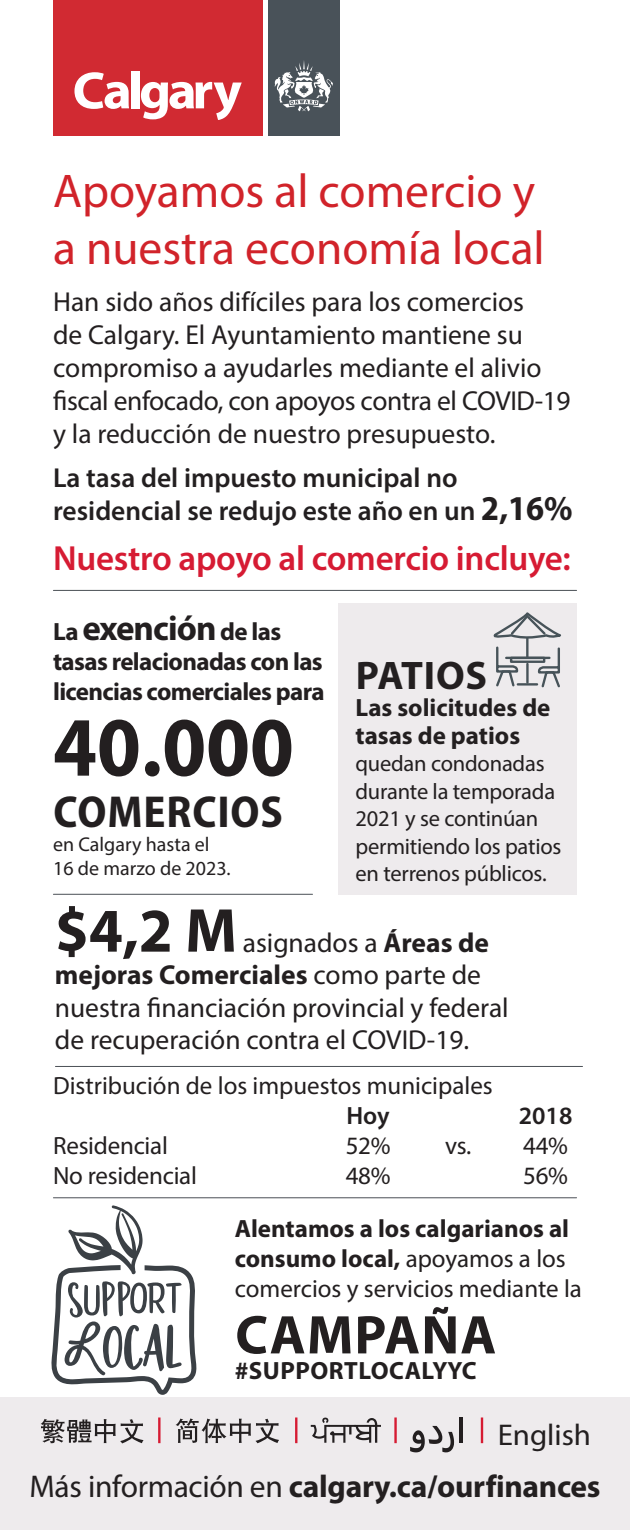
<style>
.page{position:relative;width:630px;height:1530px;background:#fff}
.page>*{position:absolute;margin:0;border:0;box-sizing:border-box;transform-origin:0 0}
.t1{font:700 semi-condensed 85px "Myriad Pro";color:#231f20}
.t2{font:700 62.5px "Myriad Pro";color:#231f20}
.NEW_INTRO{font:700 55px "Myriad Pro";letter-spacing:.02em;color:#231f20}
.t3{font:47.5px/57px "Myriad Pro";color:#d1232a}
.t4{font:700 semi-condensed 45px "Myriad Pro";letter-spacing:.02em;color:#231f20}
.t5{font:700 40px "Myriad Pro";letter-spacing:.02em;color:#231f20}
.t6{font:600 35px "Myriad Pro";letter-spacing:-.01em;color:#d61b33}
.t7{font:700 35px "Myriad Pro";letter-spacing:-.025em;color:#231f20}
.INTRO{font:700 31.5px "Myriad Pro";letter-spacing:-.01em;color:#231f20}
.t8{font:30px "Myriad Pro";color:#231f20}
.t9{font:27.5px/33px "Myriad Pro";color:#231f20}
.t10{font:600 27.5px/33px "Myriad Pro";color:#231f20}
.NEW_INTRO-2{font:25px/30px "Myriad Pro";color:#231f20}
.NEW_INTRO-3{font:700 25px/30px "Myriad Pro";letter-spacing:-.025em;color:#231f20}
.NEW_INTRO-4{font:700 25px/27.5px "Myriad Pro";color:#231f20}
.NEW_INTRO-5{font:700 25px "Myriad Pro";letter-spacing:.02em;color:#231f20}
.t11{font:600 25px "Myriad Pro";color:#231f20}
.t12{font:22.5px/27.5px "Myriad Pro";letter-spacing:-.01em;color:#231f20}
.t13{font:20px/24px "Myriad Pro";color:#231f20}
.s1{font-weight:700;font-stretch:semi-condensed;font-size:35px}
.s2{font-size:25px}
.s3{font-weight:700}
.s4{font-weight:600}
.s5{font-weight:400}
</style>
<div class="page">
<div style="left:0;top:1397px;width:630px;height:133px;background:#eeebed"></div>
<div style="left:53px;top:0;width:210px;height:136px;background:#d12a32"></div>
<div style="left:268px;top:0;width:71px;height:136px;background:#495259"></div>
<svg style="left:74px;top:72px;width:55px;height:37px"></svg>
<div style="left:131px;top:71px;width:8px;height:37px;background:#fff"></div>
<svg style="left:141px;top:82px;width:101px;height:38px"></svg>
<svg style="left:274px;top:60px;width:59px;height:51px"></svg>
<svg style="left:51px;top:1205px;width:146px;height:190px"></svg>
<hr style="left:53px;top:590px;width:524px;height:1px;background:#4a4f55">
<hr style="left:53px;top:1197px;width:524px;height:1px;background:#4a4f55">
<hr style="left:55px;top:1066px;width:528px;height:1px;background:#4a4f55">
<div style="left:338px;top:603px;width:239px;height:292px;background:#eeebed"></div>
<svg style="left:493px;top:613px;width:68px;height:75px"></svg>
<hr style="left:53px;top:894px;width:260px;height:1px;background:#4a4f55">
<svg style="left:176px;top:1418px;width:103px;height:25px"></svg>
<svg style="left:41px;top:1419px;width:102px;height:24px"></svg>
<svg style="left:311px;top:1418px;width:70px;height:25px"></svg>
<svg style="left:410px;top:1426px;width:44px;height:26px"></svg>
<hr style="left:459px;top:1418px;width:4px;height:25px;background:#231f20">
<hr style="left:158px;top:1417px;width:3px;height:26px;background:#d61b33">
<hr style="left:295px;top:1417px;width:2px;height:26px;background:#d61b33">
<hr style="left:394px;top:1417px;width:3px;height:26px;background:#d61b33">
<hr style="left:481px;top:1417px;width:2px;height:26px;background:#d61b33">
<p class="t3" style="left:53px;top:162px;width:493px">Apoyamos al comercio y a nuestra economía local</p>
<p class="t9" style="left:53px;top:285px;width:519px">Han sido años difíciles para los comercios<br>de Calgary. El Ayuntamiento mantiene su compromiso a ayudarles mediante el alivio fiscal enfocado, con apoyos contra el COVID-19 y la reducción de nuestro presupuesto.</p>
<p class="t10" style="left:53px;top:461px;width:521px">La tasa del impuesto municipal no residencial se redujo este año en un <span class="s1">2,16%</span></p>
<p class="t6" style="left:53px;top:536px;width:519px">Nuestro apoyo al comercio incluye:</p>
<p class="t7" style="left:53px;top:605px;width:230px"><span class="s2">La</span> exención <span class="s2">de las</span></p>
<p class="NEW_INTRO-3" style="left:53px;top:645px;width:273px">tasas relacionadas con las licencias comerciales para</p>
<p class="t1" style="left:53px;top:692px;width:242px">40.000</p>
<p class="t4" style="left:54px;top:783px;width:231px">COMERCIOS</p>
<p class="t13" style="left:53px;top:832px;width:179px">en Calgary hasta el<br>16 de marzo de 2023.</p>
<p class="t5" style="left:356px;top:649px;width:133px">PATIOS</p>
<p class="NEW_INTRO-4" style="left:355px;top:693px;width:196px">Las solicitudes de tasas de patios</p>
<p class="t12" style="left:355px;top:750px;width:207px">quedan condonadas durante la temporada<br>2021 y se continúan permitiendo los patios en terrenos públicos.</p>
<p class="t2" style="left:55px;top:890px;width:184px">$4,2 M</p>
<p class="t9" style="left:55px;top:926px;width:455px;text-indent:188px">asignados a <span class="s3">Áreas de mejoras Comerciales</span> como parte de nuestra financiación provincial y federal de recuperación contra el COVID-19.</p>
<p class="NEW_INTRO-2" style="left:347px;top:1070px;width:148px;text-indent:-293px">Distribución de los impuestos municipales<br><span class="s4">Hoy</span></p>
<p class="t11" style="left:519px;top:1100px;width:55px">2018</p>
<p class="NEW_INTRO-2" style="left:53px;top:1130px;width:116px">Residencial</p>
<p class="NEW_INTRO-2" style="left:346px;top:1130px;width:46px">52%</p>
<p class="NEW_INTRO-2" style="left:445px;top:1130px;width:124px">vs. 44%</p>
<p class="NEW_INTRO-2" style="left:53px;top:1160px;width:145px">No residencial</p>
<p class="NEW_INTRO-2" style="left:346px;top:1160px;width:46px">48%</p>
<p class="NEW_INTRO-2" style="left:523px;top:1160px;width:46px">56%</p>
<p class="NEW_INTRO-2" style="left:235px;top:1213px;width:349px"><span class="s3">Alentamos a los calgarianos al consumo local,</span> apoyamos a los comercios y servicios mediante la</p>
<p class="NEW_INTRO" style="left:235px;top:1299px;width:263px">CAMPAÑA</p>
<p class="NEW_INTRO-5" style="left:235px;top:1355px;width:244px">#SUPPORTLOCALYYC</p>
<p class="t8" style="left:498px;top:1417px;width:95px">English</p>
<p class="INTRO" style="left:29px;top:1466px;width:573px"><span class="s5">Más información en</span> calgary.ca/ourfinances</p>
</div>
